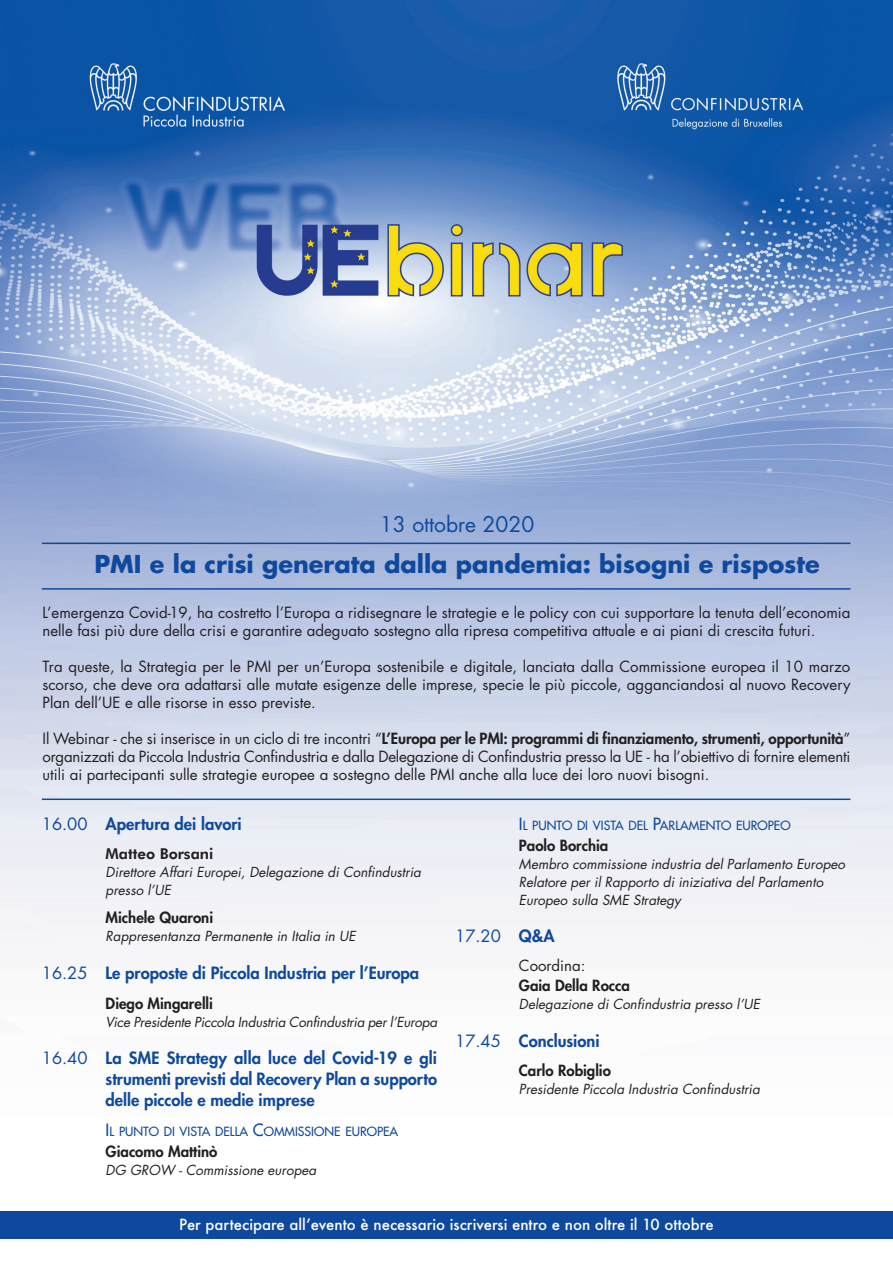
<style>
.page{position:relative;width:893px;height:1263px;background:#fff}
.page>*{position:absolute;margin:0;border:0;box-sizing:border-box;transform-origin:0 0}
.t1{font:700 24px "Futura LT";color:#0f499d}
.t2{font:21px "Futura LT";color:#0f499d}
.t3{font:800 16.5px/21.1px "Futura LT";color:#0f499d;text-align:justify}
.t4{font:16.5px "Futura LT";color:#0f499d}
.t5{font:15px/18px "Futura LT";color:#231f20;text-align:justify}
.t6{font:800 15px "Futura LT";color:#231f20}
.t7{font:500 15px "Futura";color:#fff}
.t8{font:800 15px "Futura BT";color:#231f20}
.t9{font:italic 13.5px/18px "Futura LT";color:#231f20}
.t10{font:12.3px "Futura LT";color:#0f499d}
.s1{font-weight:800}
.s2{font-weight:400}
.s3{font-size:16.5px}
</style>
<div class="page">
<img style="left:0;top:0;width:893px;height:955px">
<hr style="left:42px;top:798px;width:808px;height:2px;background:#0f499d">
<hr style="left:42px;top:588px;width:808px;height:2px;background:#0f499d">
<hr style="left:42px;top:543px;width:808px;height:1px;background:#0f499d">
<div style="left:0;top:1211px;width:893px;height:28px;background:#0f499d"></div>
<h2 class="t2" style="left:380px;top:515px;width:156px">13 ottobre 2020</h2>
<h1 class="t1" style="left:94px;top:553px;width:727px">PMI e la crisi generata dalla pandemia: bisogni e risposte</h1>
<p class="t5" style="left:43px;top:604px;width:809px">L’emergenza Covid-19, ha costretto l’Europa a ridisegnare le strategie e le policy con cui supportare la tenuta dell’economia nelle fasi più dure della crisi e garantire adeguato sostegno alla ripresa competitiva attuale e ai piani di crescita futuri.</p>
<p class="t5" style="left:43px;top:658px;width:809px">Tra queste, la Strategia per le PMI per un’Europa sostenibile e digitale, lanciata dalla Commissione europea il 10 marzo scorso, che deve ora adattarsi alle mutate esigenze delle imprese, specie le più piccole, agganciandosi al nuovo Recovery Plan dell’UE e alle risorse in esso previste.</p>
<p class="t5" style="left:43px;top:730px;width:809px">Il Webinar - che si inserisce in un ciclo di tre incontri “<span class="s1">L’Europa per le PMI: programmi di finanziamento, strumenti, opportunità</span>” organizzati da Piccola Industria Confindustria e dalla Delegazione di Confindustria presso la UE - ha l’obiettivo di fornire elementi utili ai partecipanti sulle strategie europee a sostegno delle PMI anche alla luce dei loro nuovi bisogni.</p>
<p class="t3" style="left:42px;top:814px;width:201px"><span class="s2">16.00</span> Apertura dei lavori</p>
<p class="t8" style="left:106px;top:847px;width:109px">Matteo Borsani</p>
<p class="t9" style="left:106px;top:864px;width:317px">Direttore Affari Europei, Delegazione di Confindustria presso l’UE</p>
<p class="t6" style="left:106px;top:910px;width:109px">Michele Quaroni</p>
<p class="t9" style="left:106px;top:928px;width:252px">Rappresentanza Permanente in Italia in UE</p>
<p class="t3" style="left:42px;top:963px;width:379px"><span class="s2">16.25</span> Le proposte di Piccola Industria per l’Europa</p>
<p class="t6" style="left:106px;top:996px;width:109px">Diego Mingarelli</p>
<p class="t9" style="left:106px;top:1014px;width:333px">Vice Presidente Piccola Industria Confindustria per l’Europa</p>
<p class="t3" style="left:106px;top:1049px;width:333px;text-indent:-64px"><span class="s2">16.40</span> La SME Strategy alla luce del Covid-19 e gli strumenti previsti dal Recovery Plan a supporto delle piccole e medie imprese</p>
<p class="t10" style="left:106px;top:1126px;width:294px"><span class="s3">I</span>L PUNTO DI VISTA DELLA <span class="s3">C</span>OMMISSIONE EUROPEA</p>
<p class="t6" style="left:106px;top:1144px;width:113px">Giacomo Mattinò</p>
<p class="t9" style="left:106px;top:1162px;width:212px">DG GROW - Commissione europea</p>
<p class="t10" style="left:519px;top:820px;width:273px"><span class="s3">I</span>L PUNTO DI VISTA DEL <span class="s3">P</span>ARLAMENTO EUROPEO</p>
<p class="t6" style="left:519px;top:838px;width:91px">Paolo Borchia</p>
<p class="t9" style="left:519px;top:856px;width:328px">Membro commissione industria del Parlamento Europeo<br>Relatore per il Rapporto di iniziativa del Parlamento<br>Europeo sulla SME Strategy</p>
<p class="t4" style="left:455px;top:929px;width:101px">17.20 <span class="s1">Q&amp;A</span></p>
<p class="t5" style="left:519px;top:958px;width:68px">Coordina:</p>
<p class="t6" style="left:519px;top:978px;width:113px">Gaia Della Rocca</p>
<p class="t9" style="left:519px;top:996px;width:243px">Delegazione di Confindustria presso l’UE</p>
<p class="t3" style="left:455px;top:1031px;width:146px"><span class="s2">17.45</span> Conclusioni</p>
<p class="t6" style="left:519px;top:1064px;width:94px">Carlo Robiglio</p>
<p class="t9" style="left:519px;top:1082px;width:242px">Presidente Piccola Industria Confindustria</p>
<p class="t7" style="left:179px;top:1216px;width:536px">Per partecipare all’evento è necessario iscriversi entro e non oltre il 10 ottobre</p>
</div>
